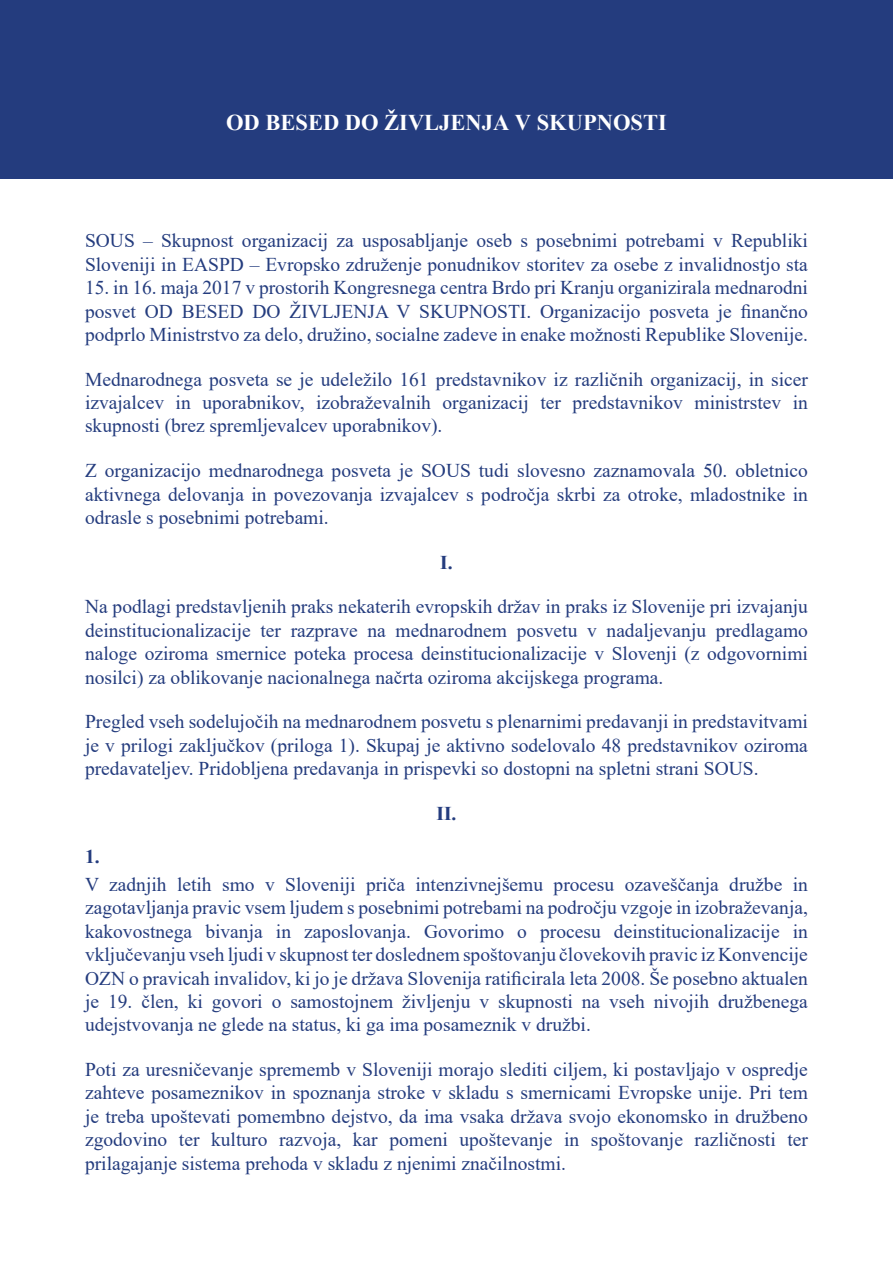
<style>
.page{position:relative;width:893px;height:1263px;background:#fff}
.page>*{position:absolute;margin:0;border:0;box-sizing:border-box;transform-origin:0 0}
.t1{font:700 22.5px "Times New Roman";color:#fff}
.t2{font:19.5px/23.4px "Times New Roman";color:#243c7e;text-align:justify}
.t3{font:700 19.5px "Times New Roman";color:#243c7e}
</style>
<div class="page">
<div style="left:0;top:0;width:893px;height:179px;background:#243c7e"></div>
<p class="t1" style="left:226px;top:106px;width:442px">OD BESED DO ŽIVLJENJA V SKUPNOSTI</p>
<p class="t2" style="left:85px;top:229px;width:724px">SOUS – Skupnost organizacij za usposabljanje oseb s posebnimi potrebami v Republiki<br>Sloveniji in EASPD – Evropsko združenje ponudnikov storitev za osebe z invalidnostjo sta</p>
<p class="t2" style="left:85px;top:275px;width:724px">15. in 16. maja 2017 v prostorih Kongresnega centra Brdo pri Kranju organizirala mednarodni posvet OD BESED DO ŽIVLJENJA V SKUPNOSTI. Organizacijo posveta je finančno podprlo Ministrstvo za delo, družino, socialne zadeve in enake možnosti Republike Slovenije.</p>
<p class="t2" style="left:85px;top:367px;width:724px">Mednarodnega posveta se je udeležilo 161 predstavnikov iz različnih organizacij, in sicer izvajalcev in uporabnikov, izobraževalnih organizacij ter predstavnikov ministrstev in skupnosti (brez spremljevalcev uporabnikov).</p>
<p class="t2" style="left:85px;top:458px;width:724px">Z organizacijo mednarodnega posveta je SOUS tudi slovesno zaznamovala 50. obletnico aktivnega delovanja in povezovanja izvajalcev s področja skrbi za otroke, mladostnike in odrasle s posebnimi potrebami.</p>
<p class="t3" style="left:440px;top:548px;width:14px">I.</p>
<p class="t2" style="left:85px;top:594px;width:724px">Na podlagi predstavljenih praks nekaterih evropskih držav in praks iz Slovenije pri izvajanju deinstitucionalizacije ter razprave na mednarodnem posvetu v nadaljevanju predlagamo naloge oziroma smernice poteka procesa deinstitucionalizacije v Slovenji (z odgovornimi nosilci) za oblikovanje nacionalnega načrta oziroma akcijskega programa.</p>
<p class="t2" style="left:85px;top:709px;width:724px">Pregled vseh sodelujočih na mednarodnem posvetu s plenarnimi predavanji in predstavitvami je v prilogi zaključkov (priloga 1). Skupaj je aktivno sodelovalo 48 predstavnikov oziroma predavateljev. Pridobljena predavanja in prispevki so dostopni na spletni strani SOUS.</p>
<p class="t3" style="left:436px;top:799px;width:22px">II.</p>
<p class="t3" style="left:85px;top:843px;width:16px">1.</p>
<p class="t2" style="left:85px;top:872px;width:724px">V zadnjih letih smo v Sloveniji priča intenzivnejšemu procesu ozaveščanja družbe in zagotavljanja pravic vsem ljudem s posebnimi potrebami na področju vzgoje in izobraževanja, kakovostnega bivanja in zaposlovanja. Govorimo o procesu deinstitucionalizacije in vključevanju vseh ljudi v skupnost ter doslednem spoštovanju človekovih pravic iz Konvencije OZN o pravicah invalidov, ki jo je država Slovenija ratificirala leta 2008. Še posebno aktualen je 19. člen, ki govori o samostojnem življenju v skupnosti na vseh nivojih družbenega udejstvovanja ne glede na status, ki ga ima posameznik v družbi.</p>
<p class="t2" style="left:85px;top:1057px;width:724px">Poti za uresničevanje sprememb v Sloveniji morajo slediti ciljem, ki postavljajo v ospredje zahteve posameznikov in spoznanja stroke v skladu s smernicami Evropske unije. Pri tem je treba upoštevati pomembno dejstvo, da ima vsaka država svojo ekonomsko in družbeno zgodovino ter kulturo razvoja, kar pomeni upoštevanje in spoštovanje različnosti ter prilagajanje sistema prehoda v skladu z njenimi značilnostmi.</p>
</div>
